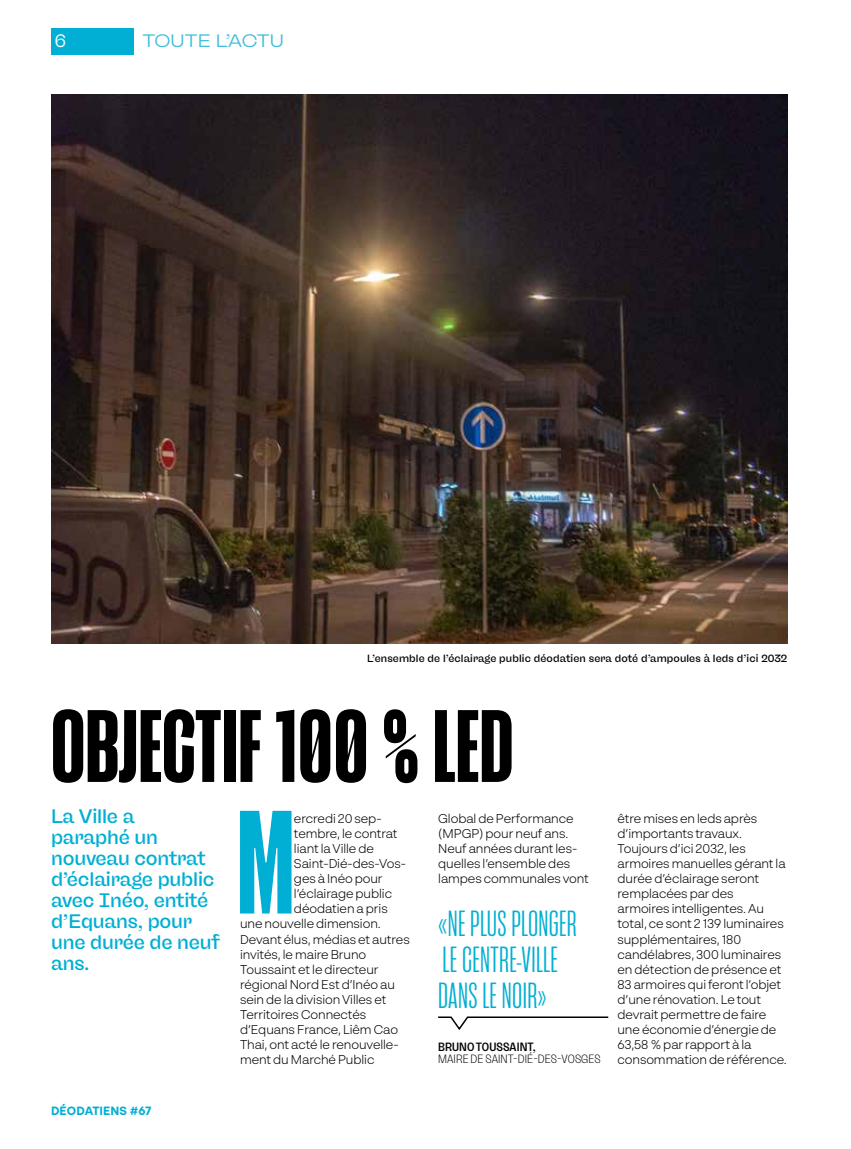
<style>
.page{position:relative;width:851px;height:1149px;background:#fff}
.page>*{position:absolute;margin:0;border:0;box-sizing:border-box;transform-origin:0 0}
.t1{font:700 143.7px "Seriguela";color:#00afd3}
.t2{font:700 100.5px "Seriguela";color:#000}
.t3{font:36px/36px "Seriguela";letter-spacing:.01em;color:#00afd3}
.t4{font:500 19.5px/21px "Freigeist";letter-spacing:-.01em;color:#00afd3}
.t5{font:expanded 18px "Freigeist";color:#3fbddc}
.t6{font:18px "Freigeist";color:#fff}
.t7{font:300 12.75px/15px "BR Sonoma";letter-spacing:-.005em;color:#000}
.t8{font:300 12px "Freigeist Con";letter-spacing:.01em;color:#000}
.t9{font:500 12px "Freigeist Con";letter-spacing:.01em;color:#000}
.t10{font:700 12px "BR Sonoma";letter-spacing:.01em;color:#00afd3}
.t11{font:500 10.5px "Freigeist";letter-spacing:.01em;color:#000}
</style>
<div class="page">
<div style="left:51px;top:28px;width:83px;height:27px;background:#00afd3"></div>
<img style="left:51px;top:94px;width:736px;height:549px">
<svg style="left:438px;top:1016px;width:171px;height:14px"></svg>
<h3 class="t6" style="left:55px;top:30px;width:13px">6</h3>
<h3 class="t5" style="left:142px;top:30px;width:143px">TOUTE L’ACTU</h3>
<p class="t11" style="left:367px;top:652px;width:421px">L’ensemble de l’éclairage public déodatien sera doté d’ampoules à leds d’ici 2032</p>
<h2 class="t2" style="left:51px;top:684px;width:464px">OBJECTIF 100% LED</h2>
<h3 class="t4" style="left:51px;top:805px;width:170px">La Ville a<br>paraphé un nouveau contrat d’éclairage public avec Inéo, entité d’Equans, pour une durée de neuf ans.</h3>
<p class="t10" style="left:51px;top:1102px;width:102px">DÉODATIENS #67</p>
<h1 class="t1" style="left:236px;top:774px;width:60px">M</h1>
<p class="t7" style="left:294px;top:811px;width:89px">ercredi 20 sep-</p>
<p class="t7" style="left:294px;top:826px;width:105px">tembre, le contrat</p>
<p class="t7" style="left:294px;top:841px;width:81px">liant la Ville de</p>
<p class="t7" style="left:294px;top:856px;width:113px">Saint-Dié-des-Vos-</p>
<p class="t7" style="left:294px;top:870px;width:90px">ges à Inéo pour</p>
<p class="t7" style="left:294px;top:885px;width:100px">l’éclairage public</p>
<p class="t7" style="left:294px;top:900px;width:95px">déodatien a pris</p>
<p class="t7" style="left:240px;top:915px;width:142px">une nouvelle dimension.</p>
<p class="t7" style="left:240px;top:930px;width:171px">Devant élus, médias et autres</p>
<p class="t7" style="left:240px;top:945px;width:128px">invités, le maire Bruno</p>
<p class="t7" style="left:240px;top:960px;width:140px">Toussaint et le directeur</p>
<p class="t7" style="left:240px;top:975px;width:156px">régional Nord Est d’Inéo au</p>
<p class="t7" style="left:240px;top:990px;width:148px">sein de la division Villes et</p>
<p class="t7" style="left:240px;top:1005px;width:128px">Territoires Connectés</p>
<p class="t7" style="left:240px;top:1020px;width:159px">d’Equans France, Liêm Cao</p>
<p class="t7" style="left:240px;top:1035px;width:160px">Thai, ont acté le renouvelle-</p>
<p class="t7" style="left:240px;top:1050px;width:136px">ment du Marché Public</p>
<p class="t7" style="left:438px;top:810px;width:152px">Global de Performance (MPGP) pour neuf ans.<br>Neuf années durant les&shy;quelles l’ensemble des lampes communales vont</p>
<h3 class="t3" style="left:438px;top:903px;width:140px">«NE PLUS PLONGER<br>LE CENTRE-VILLE<br>DANS LE NOIR»</h3>
<p class="t9" style="left:438px;top:1039px;width:99px">BRUNO TOUSSAINT,</p>
<p class="t8" style="left:438px;top:1051px;width:164px">MAIRE DE SAINT-DIÉ-DES-VOSGES</p>
<p class="t7" style="left:617px;top:811px;width:171px">être mises en leds après d’importants travaux.<br>Toujours d’ici 2032, les armoires manuelles gérant la durée d’éclairage seront remplacées par des armoires intelligentes. Au total, ce sont 2 139 luminaires supplémentaires, 180 candélabres, 300 luminaires en détection de présence et<br>83 armoires qui feront l’objet d’une rénovation. Le tout devrait permettre de faire une économie d’énergie de<br>63,58 % par rapport à la consommation de référence.</p>
</div>
